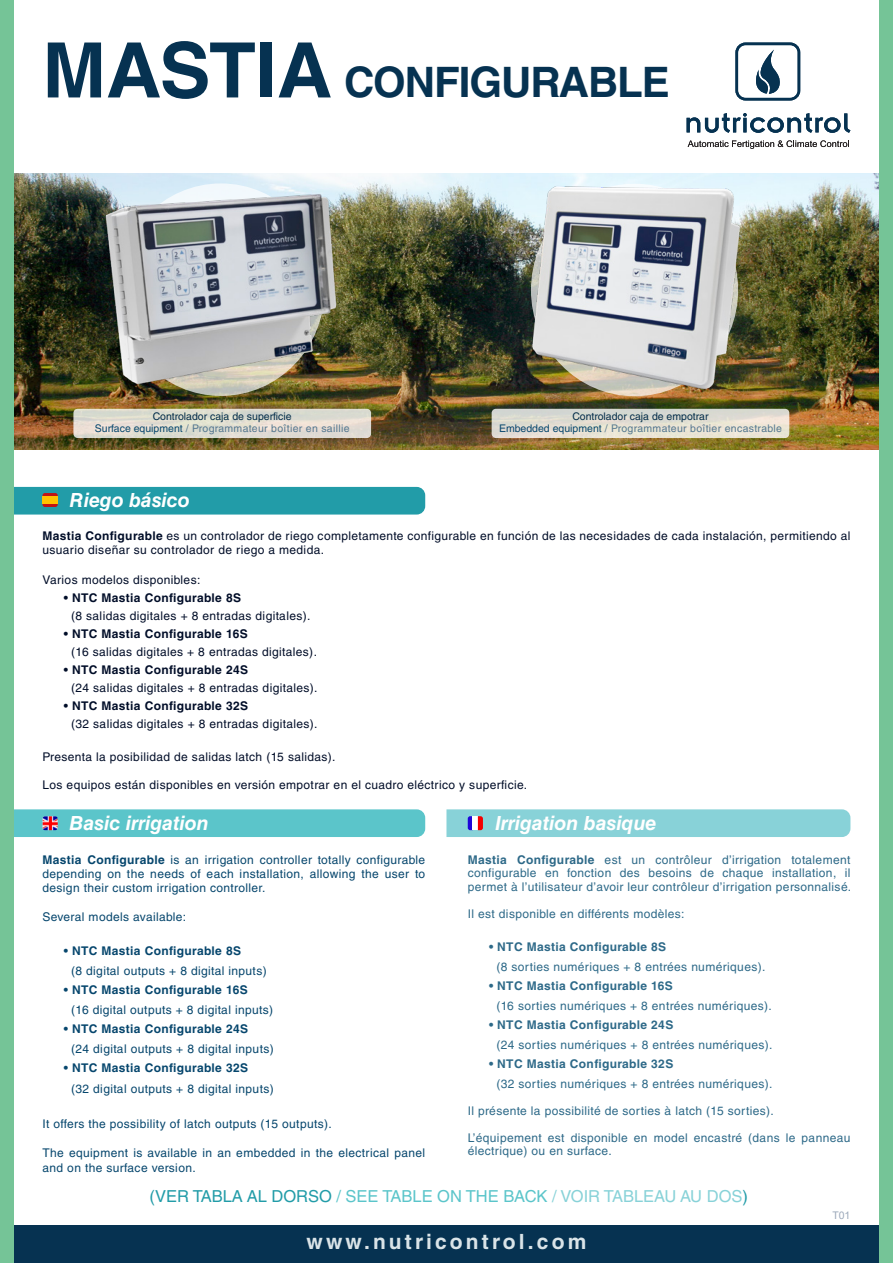
<style>
.page{position:relative;width:893px;height:1263px;background:#fff}
.page>*{position:absolute;margin:0;border:0;box-sizing:border-box;transform-origin:0 0}
.t1{font:700 42px "Helvetica LT Std";letter-spacing:-.025em;color:#063251}
.t2{font:700 21px "Helvetica LT Std";letter-spacing:.15em;color:#dae4e8}
.t3{font:italic 700 19.5px "Helvetica LT Std";color:#fff}
.t4{font:16.5px "Helvetica LT Std";color:#5bc5ca}
.t5{font:12px/13.5px "Helvetica LT Std";letter-spacing:.03em;color:#2d6988;text-align:justify}
.t6{font:12px/14.4px "Helvetica LT Std";letter-spacing:.03em;color:#000d28}
.t7{font:12px/14.4px "Helvetica LT Std";letter-spacing:.03em;color:#06466d;text-align:justify}
.t8{font:700 12px "Helvetica LT Std";letter-spacing:.03em;color:#000d28}
.t9{font:700 12px "Helvetica LT Std";letter-spacing:.03em;color:#06466d}
.t10{font:700 12px "Helvetica LT Std";letter-spacing:.03em;color:#2d6988}
.t11{font:10.5px/12.6px "Helvetica LT Std";color:#54778f;text-align:center}
.t12{font:10.5px "Arial";color:#9ca9ba}
.s1{font-size:76.5px}
.s2{color:#032c49}
.s3{color:#06466d}
.s4{font-weight:700}
.s5{color:#229ca8}
.s6{color:#88d2d8}
</style>
<div class="page">
<div style="left:0;top:1225px;width:893px;height:38px;background:#063251"></div>
<div style="left:14px;top:487px;width:411px;height:27px;background:#229ca8"></div>
<div style="left:43px;top:496px;width:15px;height:7px;background:#ffc200"></div>
<div style="left:14px;top:809px;width:411px;height:28px;background:#5bc5ca"></div>
<img style="left:43px;top:816px;width:15px;height:14px">
<div style="left:446px;top:809px;width:404px;height:28px;background:#88d2d8"></div>
<img style="left:14px;top:173px;width:865px;height:276px">
<svg style="left:492px;top:409px;width:297px;height:29px;background:#e1ded3"></svg>
<svg style="left:73px;top:409px;width:298px;height:29px;background:#dfdcd1"></svg>
<img style="left:101px;top:189px;width:242px;height:200px">
<img style="left:528px;top:184px;width:215px;height:209px">
<svg style="left:687px;top:113px;width:163px;height:20px"></svg>
<svg style="left:688px;top:140px;width:161px;height:9px"></svg>
<div style="left:735px;top:43px;width:65px;height:57px;border:3px solid #063251;border-radius:9px"></div>
<svg style="left:756px;top:50px;width:24px;height:44px"></svg>
<div style="left:879px;top:0;width:14px;height:1263px;background:#75c497"></div>
<div style="left:0;top:0;width:14px;height:1263px;background:#75c497"></div>
<h1 class="t1" style="left:43px;top:57px;width:629px"><span class="s1">MASTIA</span> CONFIGURABLE</h1>
<p class="t11" style="left:95px;top:409px;width:256px"><span class="s2">Controlador caja de superficie<br></span><span class="s3">Surface equipment</span> / Programmateur boîtier en saillie</p>
<h3 class="t3" style="left:70px;top:488px;width:122px">Riego básico</h3>
<p class="t11" style="left:499px;top:410px;width:284px"><span class="s2">Controlador caja de empotrar<br></span><span class="s3">Embedded equipment</span> / Programmateur boîtier encastrable</p>
<p class="t6" style="left:43px;top:528px;width:809px"><span class="s4">Mastia Configurable</span> es un controlador de riego completamente configurable en función de las necesidades de cada instalación, permitiendo al usuario diseñar su controlador de riego a medida.</p>
<p class="t6" style="left:43px;top:572px;width:159px">Varios modelos disponibles:</p>
<p class="t8" style="left:64px;top:590px;width:179px">• NTC Mastia Configurable 8S</p>
<p class="t6" style="left:71px;top:608px;width:241px">(8 salidas digitales + 8 entradas digitales).</p>
<p class="t8" style="left:64px;top:626px;width:185px">• NTC Mastia Configurable 16S</p>
<p class="t6" style="left:71px;top:644px;width:247px">(16 salidas digitales + 8 entradas digitales).</p>
<p class="t8" style="left:64px;top:662px;width:186px">• NTC Mastia Configurable 24S</p>
<p class="t6" style="left:71px;top:680px;width:248px">(24 salidas digitales + 8 entradas digitales).</p>
<p class="t8" style="left:64px;top:698px;width:186px">• NTC Mastia Configurable 32S</p>
<p class="t6" style="left:71px;top:716px;width:248px">(32 salidas digitales + 8 entradas digitales).</p>
<p class="t6" style="left:43px;top:749px;width:295px">Presenta la posibilidad de salidas latch (15 salidas).</p>
<p class="t6" style="left:43px;top:778px;width:486px">Los equipos están disponibles en versión empotrar en el cuadro eléctrico y superficie.</p>
<h3 class="t3" style="left:70px;top:811px;width:141px">Basic irrigation</h3>
<h3 class="t3" style="left:495px;top:811px;width:163px">Irrigation basique</h3>
<p class="t7" style="left:43px;top:852px;width:384px"><span class="s4">Mastia Configurable</span> is an irrigation controller totally configurable depending on the needs of each installation, allowing the user to design their custom irrigation controller.</p>
<p class="t7" style="left:43px;top:910px;width:145px">Several models available:</p>
<p class="t9" style="left:64px;top:943px;width:179px">• NTC Mastia Configurable 8S</p>
<p class="t7" style="left:71px;top:963px;width:197px">(8 digital outputs + 8 digital inputs)</p>
<p class="t9" style="left:64px;top:982px;width:185px">• NTC Mastia Configurable 16S</p>
<p class="t7" style="left:71px;top:1002px;width:204px">(16 digital outputs + 8 digital inputs)</p>
<p class="t9" style="left:64px;top:1021px;width:186px">• NTC Mastia Configurable 24S</p>
<p class="t7" style="left:71px;top:1041px;width:204px">(24 digital outputs + 8 digital inputs)</p>
<p class="t9" style="left:64px;top:1060px;width:186px">• NTC Mastia Configurable 32S</p>
<p class="t7" style="left:71px;top:1081px;width:204px">(32 digital outputs + 8 digital inputs)</p>
<p class="t7" style="left:43px;top:1117px;width:291px">It offers the possibility of latch outputs (15 outputs).</p>
<p class="t7" style="left:43px;top:1146px;width:384px">The equipment is available in an embedded in the electrical panel and on the surface version.</p>
<p class="t5" style="left:468px;top:852px;width:385px"><span class="s4">Mastia Configurable</span> est un contrôleur d’irrigation totalement configurable en fonction des besoins de chaque installation, il permet à l’utilisateur d’avoir leur contrôleur d’irrigation personnalisé.</p>
<p class="t5" style="left:468px;top:906px;width:218px">Il est disponible en différents modèles:</p>
<p class="t10" style="left:489px;top:940px;width:179px">• NTC Mastia Configurable 8S</p>
<p class="t5" style="left:496px;top:960px;width:270px">(8 sorties numériques + 8 entrées numériques).</p>
<p class="t10" style="left:489px;top:979px;width:185px">• NTC Mastia Configurable 16S</p>
<p class="t5" style="left:496px;top:999px;width:277px">(16 sorties numériques + 8 entrées numériques).</p>
<p class="t10" style="left:489px;top:1018px;width:186px">• NTC Mastia Configurable 24S</p>
<p class="t5" style="left:496px;top:1038px;width:278px">(24 sorties numériques + 8 entrées numériques).</p>
<p class="t10" style="left:489px;top:1057px;width:186px">• NTC Mastia Configurable 32S</p>
<p class="t5" style="left:496px;top:1077px;width:278px">(32 sorties numériques + 8 entrées numériques).</p>
<p class="t5" style="left:468px;top:1104px;width:308px">Il présente la possibilité de sorties à latch (15 sorties).</p>
<p class="t5" style="left:468px;top:1131px;width:384px">L’équipement est disponible en model encastré (dans le panneau électrique) ou en surface.</p>
<h3 class="t4" style="left:150px;top:1187px;width:600px"><span class="s5">(VER TABLA AL DORSO</span> / SEE TABLE ON THE BACK <span class="s6">/ VOIR TABLEAU AU DOS</span><span class="s5">)</span></h3>
<h2 class="t2" style="left:307px;top:1229px;width:281px">www.nutricontrol.com</h2>
<p class="t12" style="left:832px;top:1208px;width:20px">T01</p>
</div>
